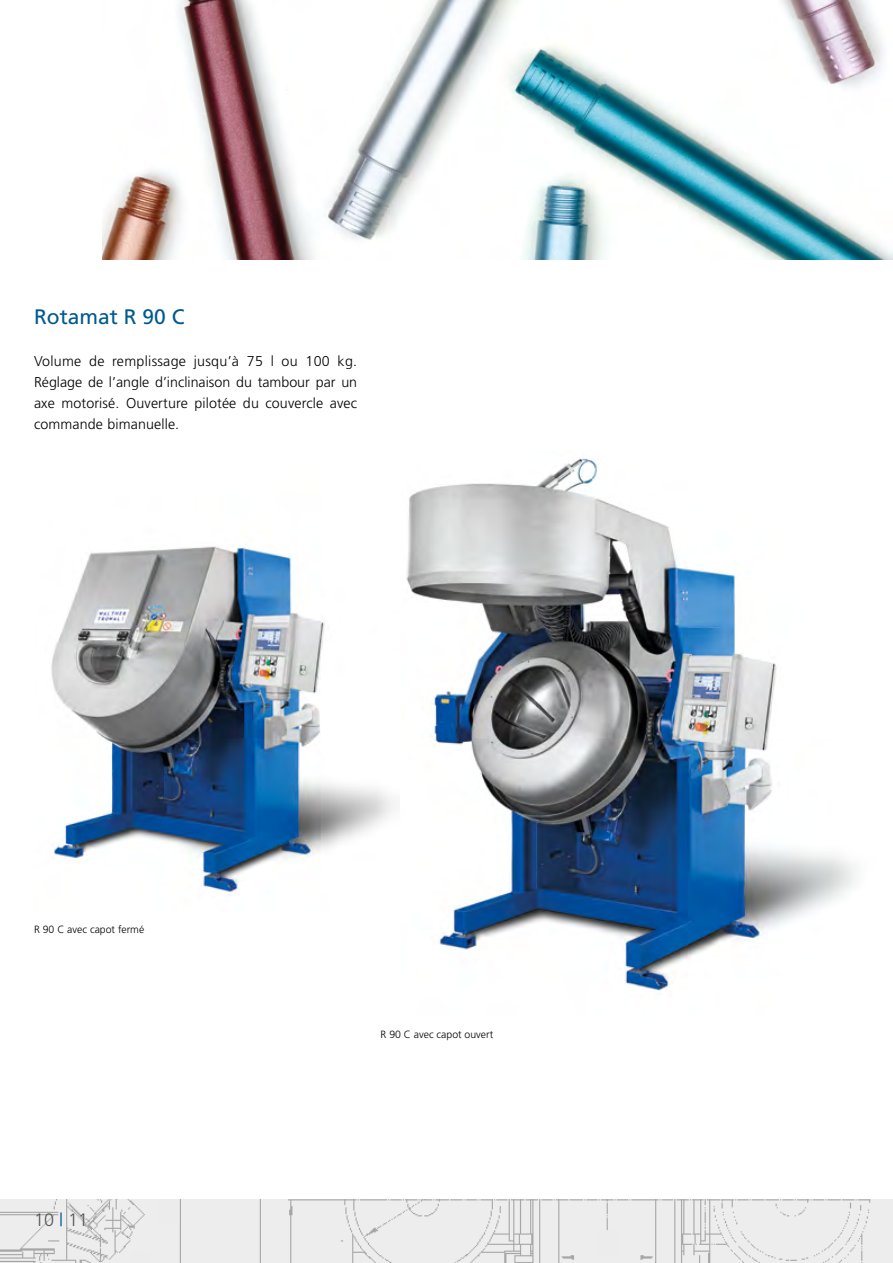
<style>
.page{position:relative;width:893px;height:1263px;background:#fff}
.page>*{position:absolute;margin:0;border:0;box-sizing:border-box;transform-origin:0 0}
.t1{font:21px "Frutiger";color:#005a8d}
.t2{font:300 18px "Frutiger";color:#575756}
.t3{font:300 14.25px/21px "Frutiger";letter-spacing:.01em;color:#000;text-align:justify}
.t4{font:300 10.5px "Frutiger";color:#000}
.s1{color:#005a8d}
</style>
<div class="page">
<img style="left:0;top:1199px;width:893px;height:64px">
<img style="left:406px;top:458px;width:451px;height:534px">
<img style="left:102px;top:0;width:791px;height:259px">
<img style="left:51px;top:546px;width:344px;height:349px">
<h1 class="t1" style="left:34px;top:304px;width:152px">Rotamat R 90 C</h1>
<p class="t3" style="left:34px;top:351px;width:325px">Volume de remplissage jusqu’à 75 l ou 100 kg.<br>Réglage de l’angle d’inclinaison du tambour par un axe motorisé. Ouverture pilotée du couvercle avec commande bimanuelle.</p>
<p class="t4" style="left:34px;top:923px;width:112px">R 90 C avec capot fermé</p>
<p class="t2" style="left:34px;top:1210px;width:56px">10 <span class="s1">|</span> 11</p>
<p class="t4" style="left:381px;top:1028px;width:114px">R 90 C avec capot ouvert</p>
</div>
